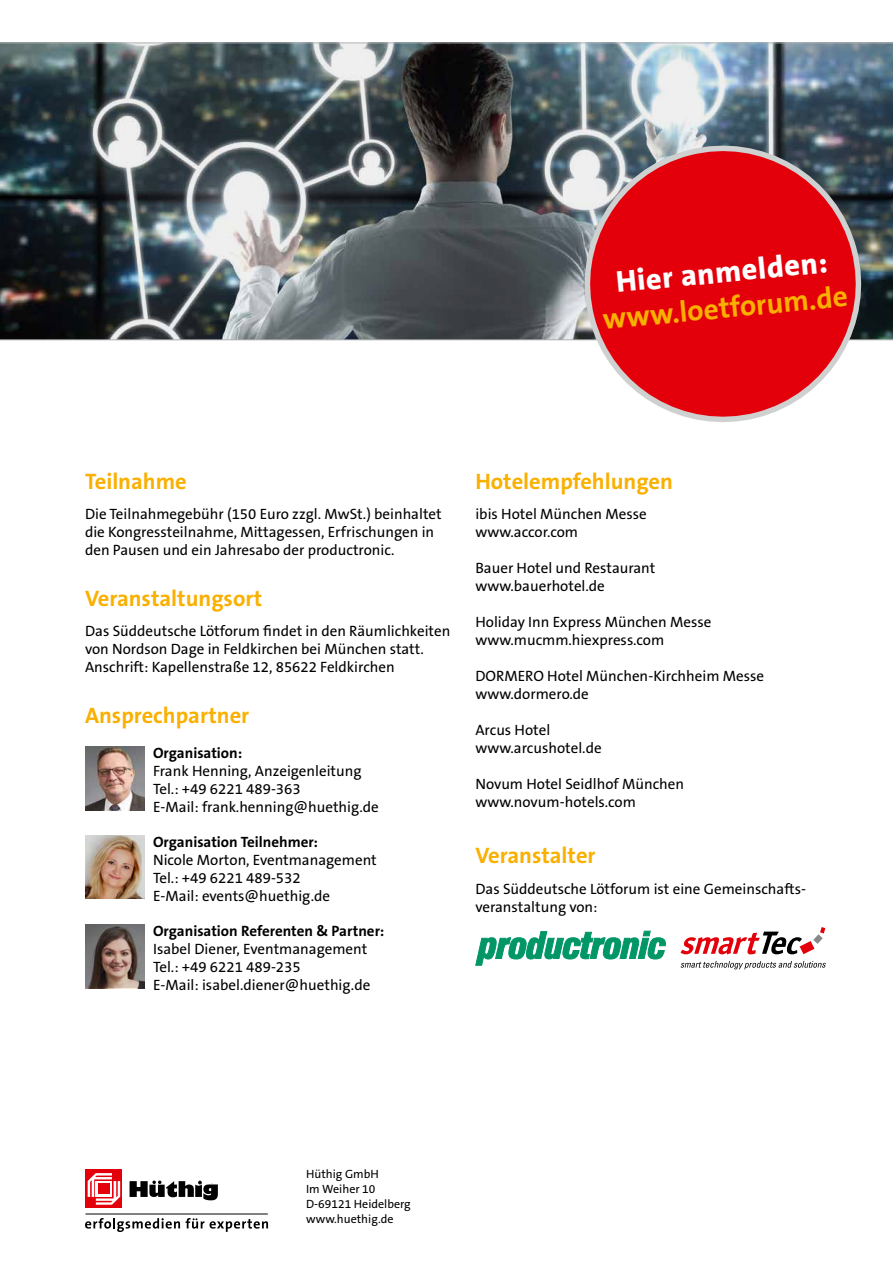
<style>
.page{position:relative;width:893px;height:1263px;background:#fff}
.page>*{position:absolute;margin:0;border:0;box-sizing:border-box;transform-origin:0 0}
.t1{font:800 30.45px "The Sans Os F";color:#fff}
.t2{font:700 29.55px "The Sans Os F";color:#f9b000}
.t3{font:700 22.5px "The Sans Os F";color:#f9b000}
.t4{font:15px/18px "The Sans Os F";color:#000}
.t5{font:700 15px "The Sans Os F";color:#000}
.t6{font:12px/15px "The Sans Os F";color:#000}
</style>
<div class="page">
<img style="left:0;top:43px;width:893px;height:297px">
<svg style="left:86px;top:1170px;width:36px;height:38px"></svg>
<svg style="left:88px;top:1173px;width:32px;height:32px"></svg>
<div style="left:96px;top:1181px;width:16px;height:16px;background:#fff"></div>
<div style="left:98px;top:1183px;width:11px;height:11px;background:#e3000b"></div>
<svg style="left:130px;top:1180px;width:88px;height:20px"></svg>
<hr style="left:85px;top:1214px;width:183px;height:1px;background:#000">
<svg style="left:85px;top:1218px;width:95px;height:14px"></svg>
<svg style="left:186px;top:1218px;width:82px;height:14px"></svg>
<svg style="left:573px;top:134px;width:300px;height:288px;background:#ce3f47"></svg>
<img style="left:85px;top:746px;width:60px;height:64px">
<img style="left:85px;top:924px;width:60px;height:64px">
<img style="left:85px;top:835px;width:60px;height:64px">
<svg style="left:680px;top:961px;width:146px;height:8px"></svg>
<svg style="left:680px;top:927px;width:145px;height:27px"></svg>
<svg style="left:475px;top:931px;width:191px;height:34px"></svg>
<h1 class="t1" style="left:614px;top:264px;width:214px;rotate:-6deg">Hier anmelden:</h1>
<h2 class="t2" style="left:601px;top:302px;width:247px;rotate:-6deg">www.loetforum.de</h2>
<h3 class="t3" style="left:85px;top:467px;width:103px">Teilnahme</h3>
<p class="t4" style="left:85px;top:505px;width:358px">Die Teilnahmegebühr (150 Euro zzgl. MwSt.) beinhaltet die Kongressteilnahme, Mittagessen, Erfrischungen in den Pausen und ein Jahresabo der productronic.</p>
<h3 class="t3" style="left:85px;top:584px;width:179px">Veranstaltungsort</h3>
<p class="t4" style="left:85px;top:622px;width:367px">Das Süddeutsche Lötforum findet in den Räumlichkeiten von Nordson Dage in Feldkirchen bei München statt.<br>Anschrift: Kapellenstraße 12, 85622 Feldkirchen</p>
<h3 class="t3" style="left:85px;top:701px;width:166px">Ansprechpartner</h3>
<p class="t5" style="left:153px;top:743px;width:91px">Organisation:</p>
<p class="t4" style="left:153px;top:762px;width:227px">Frank Henning, Anzeigenleitung<br>Tel.: +49 6221 489-363<br>E-Mail: frank.henning@huethig.de</p>
<p class="t5" style="left:153px;top:832px;width:167px">Organisation Teilnehmer:</p>
<p class="t4" style="left:153px;top:851px;width:225px">Nicole Morton, Eventmanagement<br>Tel.: +49 6221 489-532<br>E-Mail: events@huethig.de</p>
<p class="t5" style="left:153px;top:921px;width:233px">Organisation Referenten &amp; Partner:</p>
<p class="t4" style="left:153px;top:940px;width:219px">Isabel Diener, Eventmanagement<br>Tel.: +49 6221 489-235<br>E-Mail: isabel.diener@huethig.de</p>
<h3 class="t3" style="left:475px;top:467px;width:199px">Hotelempfehlungen</h3>
<p class="t4" style="left:475px;top:505px;width:173px">ibis Hotel München Messe www.accor.com</p>
<p class="t4" style="left:475px;top:559px;width:181px">Bauer Hotel und Restaurant www.bauerhotel.de</p>
<p class="t4" style="left:475px;top:613px;width:237px">Holiday Inn Express München Messe www.mucmm.hiexpress.com</p>
<p class="t4" style="left:475px;top:667px;width:290px">DORMERO Hotel München-Kirchheim Messe www.dormero.de</p>
<p class="t4" style="left:475px;top:721px;width:128px">Arcus Hotel www.arcushotel.de</p>
<p class="t4" style="left:475px;top:775px;width:210px">Novum Hotel Seidlhof München www.novum-hotels.com</p>
<h3 class="t3" style="left:475px;top:841px;width:122px">Veranstalter</h3>
<p class="t4" style="left:475px;top:880px;width:331px">Das Süddeutsche Lötforum ist eine Gemeinschafts&shy;veranstaltung von:</p>
<p class="t6" style="left:306px;top:1167px;width:106px">Hüthig GmbH<br>Im Weiher 10<br>D-69121 Heidelberg www.huethig.de</p>
</div>
